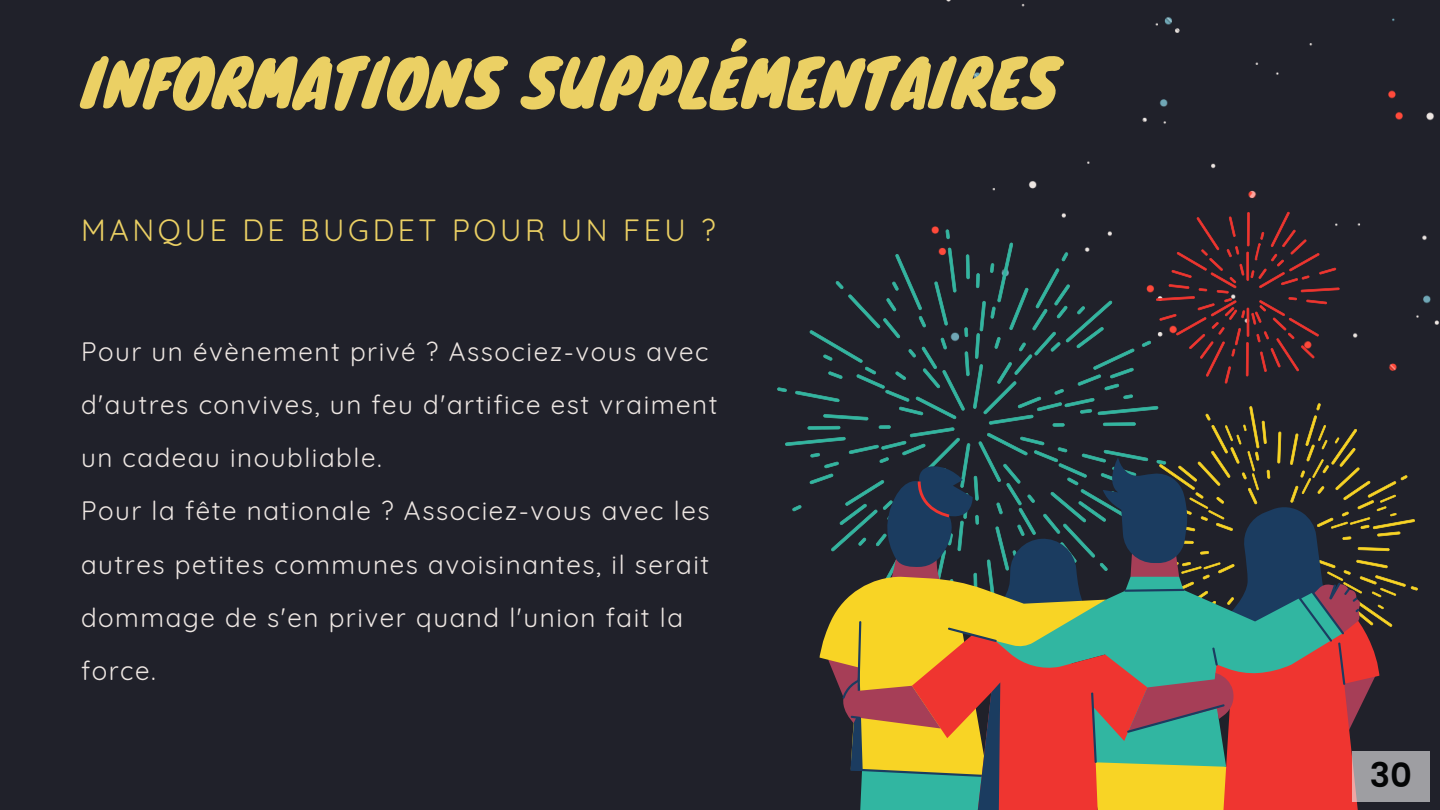
<style>
.page{position:relative;width:1440px;height:810px;background:#20212a}
.page>*{position:absolute;margin:0;border:0;box-sizing:border-box;transform-origin:0 0}
.t1{font:64px "Knewave";color:#ebd064}
.t2{font:600 34px "Poppins";color:#040505}
.t3{font:30px "Quicksand";letter-spacing:.12em;color:#ebd064}
.t4{font:26px/53.2px "Quicksand";letter-spacing:.06em;color:#ede6e2}
</style>
<div class="page">
<img style="left:931px;top:0;width:509px;height:371px">
<svg style="left:777px;top:229px;width:379px;height:283px"></svg>
<svg style="left:1134px;top:403px;width:284px;height:273px"></svg>
<svg style="left:1156px;top:212px;width:184px;height:172px"></svg>
<svg style="left:820px;top:457px;width:559px;height:353px"></svg>
<div style="left:1352px;top:751px;width:78px;height:50px;background:#9e9ea2"></div>
<h1 class="t1" style="left:81px;top:31px;width:979px">INFORMATIONS SUPPLÉMENTAIRES</h1>
<p class="t3" style="left:81px;top:211px;width:636px">MANQUE DE BUGDET POUR UN FEU ?</p>
<p class="t4" style="left:81px;top:324px;width:638px">Pour un évènement privé ? Associez-vous avec d'autres convives, un feu d'artifice est vraiment un cadeau inoubliable.<br>Pour la fête nationale ? Associez-vous avec les autres petites communes avoisinantes, il serait dommage de s'en priver quand l'union fait la force.</p>
<h2 class="t2" style="left:1370px;top:755px;width:44px">30</h2>
</div>
